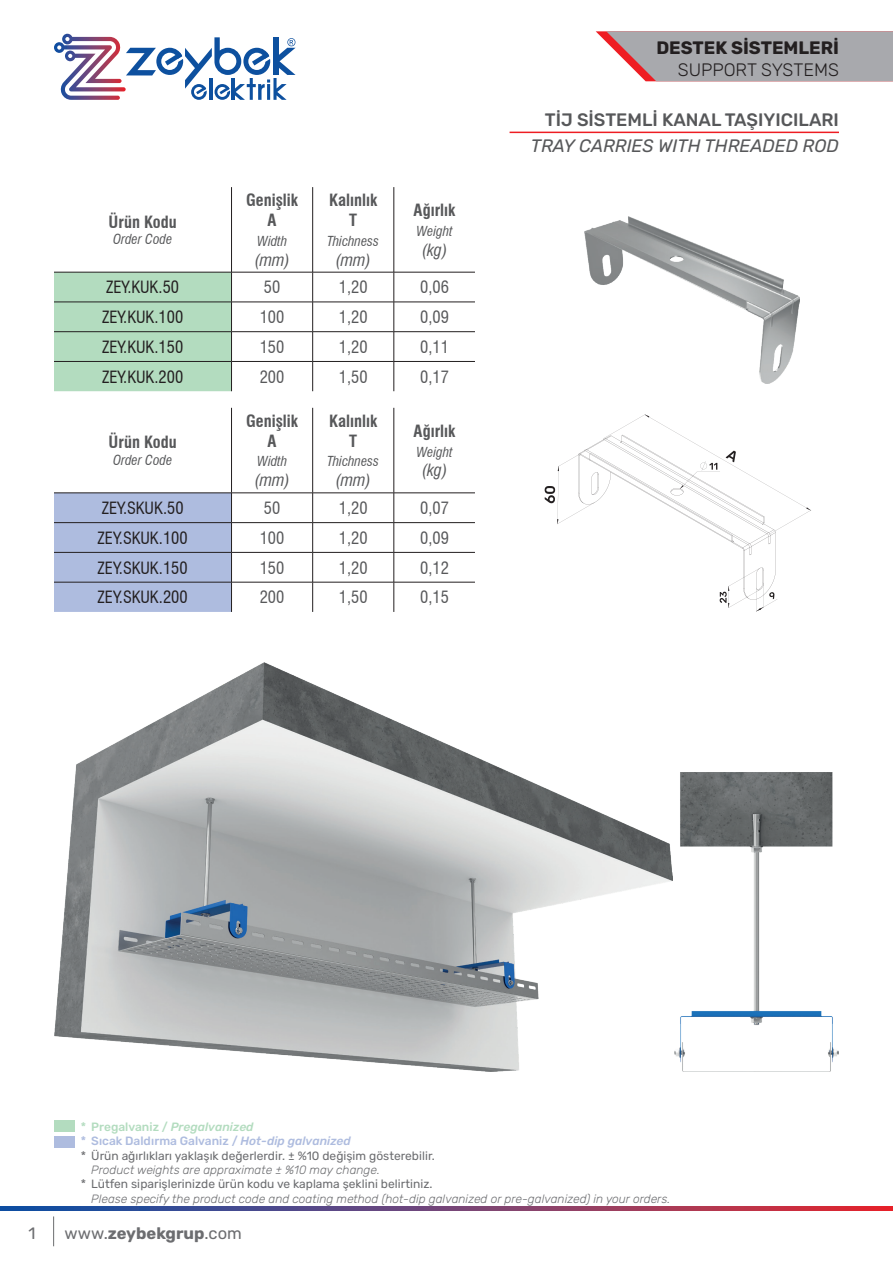
<style>
.page{position:relative;width:893px;height:1263px;background:#fff}
.page>*{position:absolute;margin:0;border:0;box-sizing:border-box;transform-origin:0 0}
.t1{font:500 18px "Rubik";color:#57585a}
.t2{font:italic 18px "Rubik";color:#57585a}
.t3{font:700 18px "Rubik";color:#231f20}
.t4{font:300 18px "Rubik";color:#231f20}
.t5{font:condensed 16.5px "Swiss 721 BT";color:#231f20}
.t6{font:condensed 16.5px "Swiss 721 BT";color:#57585a}
.t7{font:700 condensed 16.5px/19.8px "Swiss 721 BT";color:#57585a;text-align:center}
.t8{font:italic condensed 16.5px "Swiss 721 BT";color:#57585a}
.t9{font:700 16.5px "Rubik";color:#6c6d70}
.t10{font:16.5px "Rubik";color:#6c6d70}
.t11{font:italic condensed 13.5px "Swiss 721 BT";color:#57585a}
.t12{font:12px/14.4px "Rubik";color:#6c6d70}
.t13{font:italic 300 12px "Rubik";color:#6c6d70}
.s1{font-weight:500;color:#b3dcbf}
.s2{font-weight:500;font-style:italic;color:#b3dcbf}
.s3{font-weight:500;color:#aebcdf}
.s4{font-weight:500;font-style:italic;color:#aebcdf}
.s5{font-weight:400}
</style>
<div class="page">
<svg style="left:0;top:1206px;width:893px;height:4px;background:#754172"></svg>
<hr style="left:53px;top:1216px;width:1px;height:30px;background:#6c6d70">
<svg style="left:54px;top:34px;width:242px;height:66px"></svg>
<hr style="left:231px;top:187px;width:1px;height:85px;background:#231f20">
<hr style="left:312px;top:187px;width:1px;height:85px;background:#231f20">
<hr style="left:394px;top:187px;width:1px;height:85px;background:#231f20">
<hr style="left:232px;top:272px;width:81px;height:1px;background:#231f20">
<hr style="left:313px;top:272px;width:81px;height:1px;background:#231f20">
<hr style="left:312px;top:272px;width:1px;height:30px;background:#231f20">
<hr style="left:394px;top:272px;width:81px;height:1px;background:#231f20">
<hr style="left:394px;top:272px;width:1px;height:30px;background:#231f20">
<hr style="left:232px;top:302px;width:81px;height:1px;background:#231f20">
<hr style="left:313px;top:302px;width:81px;height:1px;background:#231f20">
<hr style="left:394px;top:302px;width:81px;height:1px;background:#231f20">
<hr style="left:232px;top:331px;width:81px;height:1px;background:#231f20">
<hr style="left:313px;top:331px;width:81px;height:1px;background:#231f20">
<hr style="left:394px;top:331px;width:81px;height:1px;background:#231f20">
<div style="left:54px;top:272px;width:178px;height:119px;background:#b3dcbf"></div>
<svg style="left:312px;top:302px;width:1px;height:89px"></svg>
<svg style="left:394px;top:302px;width:1px;height:89px"></svg>
<hr style="left:54px;top:361px;width:178px;height:1px;background:#231f20">
<hr style="left:232px;top:361px;width:81px;height:1px;background:#231f20">
<hr style="left:313px;top:361px;width:81px;height:1px;background:#231f20">
<hr style="left:394px;top:361px;width:81px;height:1px;background:#231f20">
<hr style="left:231px;top:408px;width:1px;height:85px;background:#231f20">
<hr style="left:312px;top:408px;width:1px;height:85px;background:#231f20">
<hr style="left:394px;top:408px;width:1px;height:85px;background:#231f20">
<hr style="left:232px;top:493px;width:81px;height:1px;background:#231f20">
<hr style="left:313px;top:493px;width:81px;height:1px;background:#231f20">
<hr style="left:394px;top:493px;width:81px;height:1px;background:#231f20">
<hr style="left:232px;top:522px;width:81px;height:1px;background:#231f20">
<hr style="left:313px;top:522px;width:81px;height:1px;background:#231f20">
<hr style="left:394px;top:522px;width:81px;height:1px;background:#231f20">
<hr style="left:232px;top:552px;width:81px;height:1px;background:#231f20">
<div style="left:54px;top:493px;width:178px;height:119px;background:#aebcdf"></div>
<hr style="left:313px;top:552px;width:81px;height:1px;background:#231f20">
<svg style="left:312px;top:493px;width:1px;height:89px"></svg>
<hr style="left:394px;top:552px;width:81px;height:1px;background:#231f20">
<svg style="left:394px;top:493px;width:1px;height:89px"></svg>
<hr style="left:231px;top:582px;width:1px;height:30px;background:#231f20">
<hr style="left:312px;top:582px;width:1px;height:30px;background:#231f20">
<hr style="left:394px;top:582px;width:1px;height:30px;background:#231f20">
<hr style="left:54px;top:582px;width:178px;height:1px;background:#231f20">
<hr style="left:232px;top:582px;width:81px;height:1px;background:#231f20">
<hr style="left:313px;top:582px;width:81px;height:1px;background:#231f20">
<hr style="left:394px;top:582px;width:81px;height:1px;background:#231f20">
<img style="left:584px;top:216px;width:215px;height:167px">
<img style="left:675px;top:773px;width:164px;height:298px">
<div style="left:54px;top:1120px;width:20px;height:11px;background:#b3dcbf"></div>
<div style="left:54px;top:1136px;width:20px;height:11px;background:#aebcdf"></div>
<img style="left:54px;top:662px;width:618px;height:409px">
<svg style="left:545px;top:414px;width:266px;height:198px"></svg>
<svg style="left:596px;top:31px;width:297px;height:50px;background:#b2aaae"></svg>
<hr style="left:510px;top:132px;width:329px;height:1px;background:#ee1d23">
<h2 class="t7" style="left:109px;top:212px;width:70px">Ürün Kodu</h2>
<p class="t11" style="left:113px;top:231px;width:61px">Order Code</p>
<h2 class="t7" style="left:246px;top:190px;width:53px">Genişlik<br>A</h2>
<p class="t11" style="left:257px;top:233px;width:32px">Width</p>
<h2 class="t8" style="left:254px;top:250px;width:37px">(mm)</h2>
<h2 class="t7" style="left:329px;top:190px;width:50px">Kalınlık<br>T</h2>
<p class="t11" style="left:327px;top:233px;width:53px">Thichness</p>
<h2 class="t8" style="left:336px;top:250px;width:37px">(mm)</h2>
<h2 class="t7" style="left:414px;top:200px;width:43px">Ağırlık</h2>
<p class="t11" style="left:416px;top:223px;width:38px">Weight</p>
<h2 class="t8" style="left:422px;top:240px;width:27px">(kg)</h2>
<h2 class="t5" style="left:106px;top:277px;width:74px">ZEY.KUK.50</h2>
<h2 class="t6" style="left:264px;top:277px;width:18px">50</h2>
<h2 class="t6" style="left:339px;top:277px;width:30px">1,20</h2>
<h2 class="t6" style="left:420px;top:277px;width:30px">0,06</h2>
<h2 class="t5" style="left:102px;top:307px;width:83px">ZEY.KUK.100</h2>
<h2 class="t6" style="left:260px;top:307px;width:26px">100</h2>
<h2 class="t6" style="left:339px;top:307px;width:30px">1,20</h2>
<h2 class="t6" style="left:420px;top:307px;width:30px">0,09</h2>
<h2 class="t5" style="left:102px;top:337px;width:83px">ZEY.KUK.150</h2>
<h2 class="t6" style="left:260px;top:337px;width:26px">150</h2>
<h2 class="t6" style="left:339px;top:337px;width:30px">1,20</h2>
<h2 class="t6" style="left:420px;top:337px;width:30px">0,11</h2>
<h2 class="t5" style="left:102px;top:367px;width:83px">ZEY.KUK.200</h2>
<h2 class="t6" style="left:260px;top:367px;width:26px">200</h2>
<h2 class="t6" style="left:339px;top:367px;width:30px">1,50</h2>
<h2 class="t6" style="left:420px;top:367px;width:30px">0,17</h2>
<h2 class="t7" style="left:109px;top:432px;width:70px">Ürün Kodu</h2>
<p class="t11" style="left:113px;top:452px;width:61px">Order Code</p>
<h2 class="t7" style="left:246px;top:411px;width:53px">Genişlik<br>A</h2>
<p class="t11" style="left:257px;top:453px;width:32px">Width</p>
<h2 class="t8" style="left:254px;top:470px;width:37px">(mm)</h2>
<h2 class="t7" style="left:329px;top:411px;width:50px">Kalınlık<br>T</h2>
<p class="t11" style="left:327px;top:453px;width:53px">Thichness</p>
<h2 class="t8" style="left:336px;top:470px;width:37px">(mm)</h2>
<h2 class="t7" style="left:414px;top:421px;width:43px">Ağırlık</h2>
<p class="t11" style="left:416px;top:443px;width:38px">Weight</p>
<h2 class="t8" style="left:422px;top:460px;width:27px">(kg)</h2>
<h2 class="t5" style="left:102px;top:498px;width:83px">ZEY.SKUK.50</h2>
<h2 class="t6" style="left:264px;top:498px;width:18px">50</h2>
<h2 class="t6" style="left:339px;top:498px;width:30px">1,20</h2>
<h2 class="t6" style="left:420px;top:498px;width:30px">0,07</h2>
<h2 class="t5" style="left:98px;top:528px;width:92px">ZEY.SKUK.100</h2>
<h2 class="t6" style="left:260px;top:528px;width:26px">100</h2>
<h2 class="t6" style="left:339px;top:528px;width:30px">1,20</h2>
<h2 class="t6" style="left:420px;top:528px;width:30px">0,09</h2>
<h2 class="t5" style="left:98px;top:558px;width:92px">ZEY.SKUK.150</h2>
<h2 class="t6" style="left:260px;top:558px;width:26px">150</h2>
<h2 class="t6" style="left:339px;top:558px;width:30px">1,20</h2>
<h2 class="t6" style="left:420px;top:558px;width:30px">0,12</h2>
<h2 class="t5" style="left:98px;top:587px;width:92px">ZEY.SKUK.200</h2>
<h2 class="t6" style="left:260px;top:587px;width:26px">200</h2>
<h2 class="t6" style="left:339px;top:587px;width:30px">1,50</h2>
<h2 class="t6" style="left:420px;top:587px;width:30px">0,15</h2>
<h1 class="t3" style="left:656px;top:38px;width:184px">DESTEK SİSTEMLERİ</h1>
<h1 class="t4" style="left:678px;top:60px;width:163px">SUPPORT SYSTEMS</h1>
<h1 class="t1" style="left:545px;top:109px;width:296px">TİJ SİSTEMLİ KANAL TAŞIYICILARI</h1>
<h1 class="t2" style="left:531px;top:136px;width:310px">TRAY CARRIES WITH THREADED ROD</h1>
<p class="t12" style="left:81px;top:1120px;width:356px"><span class="s1">* Pregalvaniz /</span> <span class="s2">Pregalvanized<br></span><span class="s3">* Sıcak Daldırma Galvaniz /</span> <span class="s4">Hot-dip galvanized<br></span>* Ürün ağırlıkları yaklaşık değerlerdir. ± %10 değişim gösterebilir.</p>
<p class="t13" style="left:91px;top:1163px;width:290px">Product weights are appraximate ± %10 may change.</p>
<p class="t12" style="left:81px;top:1177px;width:353px">* Lütfen siparişlerinizde ürün kodu ve kaplama şeklini belirtiniz.</p>
<p class="t13" style="left:91px;top:1192px;width:580px">Please specify the product code and coating method (hot-dip galvanized or pre-galvanized) in your orders.</p>
<h2 class="t10" style="left:29px;top:1224px;width:9px">1</h2>
<h2 class="t9" style="left:65px;top:1224px;width:179px"><span class="s5">www.</span>zeybekgrup<span class="s5">.com</span></h2>
</div>
